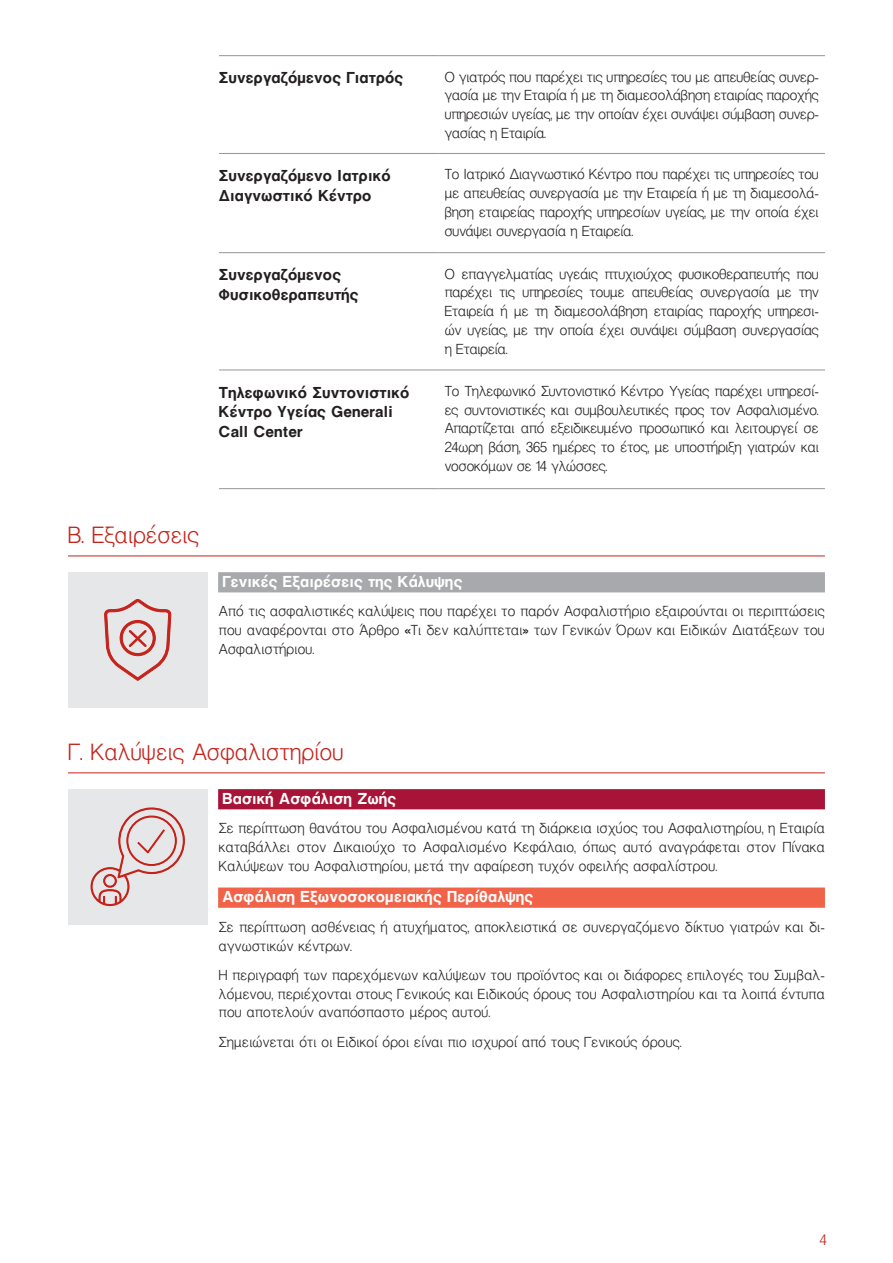
<style>
.page{position:relative;width:893px;height:1263px;background:#fff}
.page>*{position:absolute;margin:0;border:0;box-sizing:border-box;transform-origin:0 0}
.title_red_underlined{font:25.5px "Mg Helvetica Light UC Pol";color:#c5221a}
.t1{font:16.5px "Mg Helvetica Light UC Pol";color:#c5221a}
.txt_orismoi_pinakas{font:15.75px/18.8px "Mg Helvetica Light UC Pol";letter-spacing:-.02em;color:#231f20;text-align:justify}
.txt{font:15.75px/18.8px "Mg Helvetica Light UC Pol";color:#231f20;text-align:justify}
.orismoi_pinakas{font:700 15px/19.5px "Mg Helvetica UC Pol";color:#231f20}
.Title_Ανωτατο_Οριο{font:700 15px "Mg Helvetica UC Pol";color:#fff}
.Title_Δεν_Καλυπτεται{font:700 15px "Mg Helvetica UC Pol";color:#fff}
.Title_Τι_καλύπτεται{font:700 15px "Mg Helvetica UC Pol";color:#fff}
.s1{font-family:"Mg Helvetica UC Pol"}
</style>
<div class="page">
<hr style="left:68px;top:555px;width:757px;height:1px;background:#c5221a">
<div style="left:218px;top:572px;width:607px;height:20px;background:#a8a9ad"></div>
<hr style="left:68px;top:772px;width:757px;height:1px;background:#c5221a">
<div style="left:218px;top:789px;width:607px;height:20px;background:#a81437"></div>
<div style="left:218px;top:887px;width:607px;height:21px;background:#f16349"></div>
<hr style="left:439px;top:55px;width:386px;height:1px;background:#939598">
<hr style="left:439px;top:153px;width:386px;height:1px;background:#939598">
<hr style="left:439px;top:252px;width:386px;height:1px;background:#939598">
<hr style="left:439px;top:370px;width:386px;height:1px;background:#939598">
<hr style="left:439px;top:488px;width:386px;height:1px;background:#939598">
<hr style="left:219px;top:55px;width:220px;height:1px;background:#939598">
<hr style="left:219px;top:153px;width:220px;height:1px;background:#939598">
<hr style="left:219px;top:252px;width:220px;height:1px;background:#939598">
<hr style="left:219px;top:370px;width:220px;height:1px;background:#939598">
<hr style="left:219px;top:488px;width:220px;height:1px;background:#939598">
<div style="left:68px;top:572px;width:139px;height:136px;background:#e6e7e9"></div>
<svg style="left:104px;top:599px;width:67px;height:82px"></svg>
<div style="left:68px;top:789px;width:139px;height:136px;background:#e6e7e9"></div>
<svg style="left:90px;top:807px;width:95px;height:100px"></svg>
<p class="title_red_underlined" style="left:68px;top:521px;width:133px">Β. Εξαιρέσεις</p>
<p class="orismoi_pinakas" style="left:219px;top:68px;width:186px">Συνεργαζόμενος Γιατρός</p>
<p class="txt_orismoi_pinakas" style="left:445px;top:67px;width:376px">Ο γιατρός που παρέχει τις υπηρεσίες του με απευθείας συνερ&shy;γασία με την Εταιρία ή με τη διαμεσολάβηση εταιρίας παροχής υπηρεσιών υγείας, με την οποίαν έχει συνάψει σύμβαση συνερ&shy;γασίας η Εταιρία.</p>
<p class="orismoi_pinakas" style="left:219px;top:166px;width:173px">Συνεργαζόμενο Ιατρικό<br>Διαγνωστικό Κέντρο</p>
<p class="txt_orismoi_pinakas" style="left:445px;top:165px;width:376px">Το Ιατρικό Διαγνωστικό Κέντρο που παρέχει τις υπηρεσίες του με απευθείας συνεργασία με την Εταιρεία ή με τη διαμεσολά&shy;βηση εταιρείας παροχής υπηρεσίων υγείας, με την οποία έχει συνάψει συνεργασία η Εταιρεία.</p>
<p class="orismoi_pinakas" style="left:219px;top:265px;width:141px">Συνεργαζόμενος<br>Φυσικοθεραπευτής</p>
<p class="txt_orismoi_pinakas" style="left:445px;top:264px;width:376px">Ο επαγγελματίας υγεάις πτυχιούχος φυσικοθεραπευτής που παρέχει τις υπηρεσίες τουμε απευθείας συνεργασία με την Εταιρεία ή με τη διαμεσολάβηση εταιρίας παροχής υπηρεσι&shy;ών υγείας, με την οποία έχει συνάψει σύμβαση συνεργασίας η Εταιρεία.</p>
<p class="orismoi_pinakas" style="left:219px;top:382px;width:192px">Τηλεφωνικό Συντονιστικό<br>Κέντρο Υγείας Generali<br>Call Center</p>
<p class="txt_orismoi_pinakas" style="left:445px;top:381px;width:376px">Το Τηλεφωνικό Συντονιστικό Κέντρο Υγείας παρέχει υπηρεσί&shy;ες συντονιστικές και συμβουλευτικές προς τον Ασφαλισμένο.<br>Απαρτίζεται από εξειδικευμένο προσωπικό και λειτουργεί σε 24ωρη βάση, 365 ημέρες το έτος, με υποστήριξη γιατρών και νοσοκόμων σε 14 γλώσσες.</p>
<p class="Title_Δεν_Καλυπτεται" style="left:222px;top:572px;width:242px">Γενικές Εξαιρέσεις της Κάλυψης</p>
<p class="txt" style="left:219px;top:602px;width:607px">Από τις ασφαλιστικές καλύψεις που παρέχει το παρόν Ασφαλιστήριο εξαιρούνται οι περιπτώσεις που αναφέρονται στο Άρθρο <span class="s1">«</span>Τι δεν καλύπτεται<span class="s1">»</span> των Γενικών Όρων και Ειδικών Διατάξεων του Ασφαλιστήριου.</p>
<p class="title_red_underlined" style="left:68px;top:738px;width:277px">Γ. Καλύψεις Ασφαλιστηρίου</p>
<p class="Title_Τι_καλύπτεται" style="left:222px;top:789px;width:175px">Βασική Ασφάλιση Ζωής</p>
<p class="txt" style="left:219px;top:819px;width:607px">Σε περίπτωση θανάτου του Ασφαλισμένου κατά τη διάρκεια ισχύος του Ασφαλιστηρίου, η Εταιρία καταβάλλει στον Δικαιούχο το Ασφαλισμένο Κεφάλαιο, όπως αυτό αναγράφεται στον Πίνακα Καλύψεων του Ασφαλιστηρίου, μετά την αφαίρεση τυχόν οφειλής ασφαλίστρου.</p>
<p class="Title_Ανωτατο_Οριο" style="left:222px;top:887px;width:312px">Ασφάλιση Εξωνοσοκομειακής Περίθαλψης</p>
<p class="txt" style="left:219px;top:917px;width:607px">Σε περίπτωση ασθένειας ή ατυχήματος, αποκλειστικά σε συνεργαζόμενο δίκτυο γιατρών και δι&shy;αγνωστικών κέντρων.</p>
<p class="txt" style="left:219px;top:965px;width:607px">Η περιγραφή των παρεχόμενων καλύψεων του προϊόντος και οι διάφορες επιλογές του Συμβαλ&shy;λόμενου, περιέχονται στους Γενικούς και Ειδικούς όρους του Ασφαλιστηρίου και τα λοιπά έντυπα που αποτελούν αναπόσπαστο μέρος αυτού.</p>
<p class="txt" style="left:219px;top:1032px;width:464px">Σημειώνεται ότι οι Ειδικοί όροι είναι πιο ισχυροί από τους Γενικούς όρους.</p>
<p class="t1" style="left:820px;top:1231px;width:9px">4</p>
</div>
